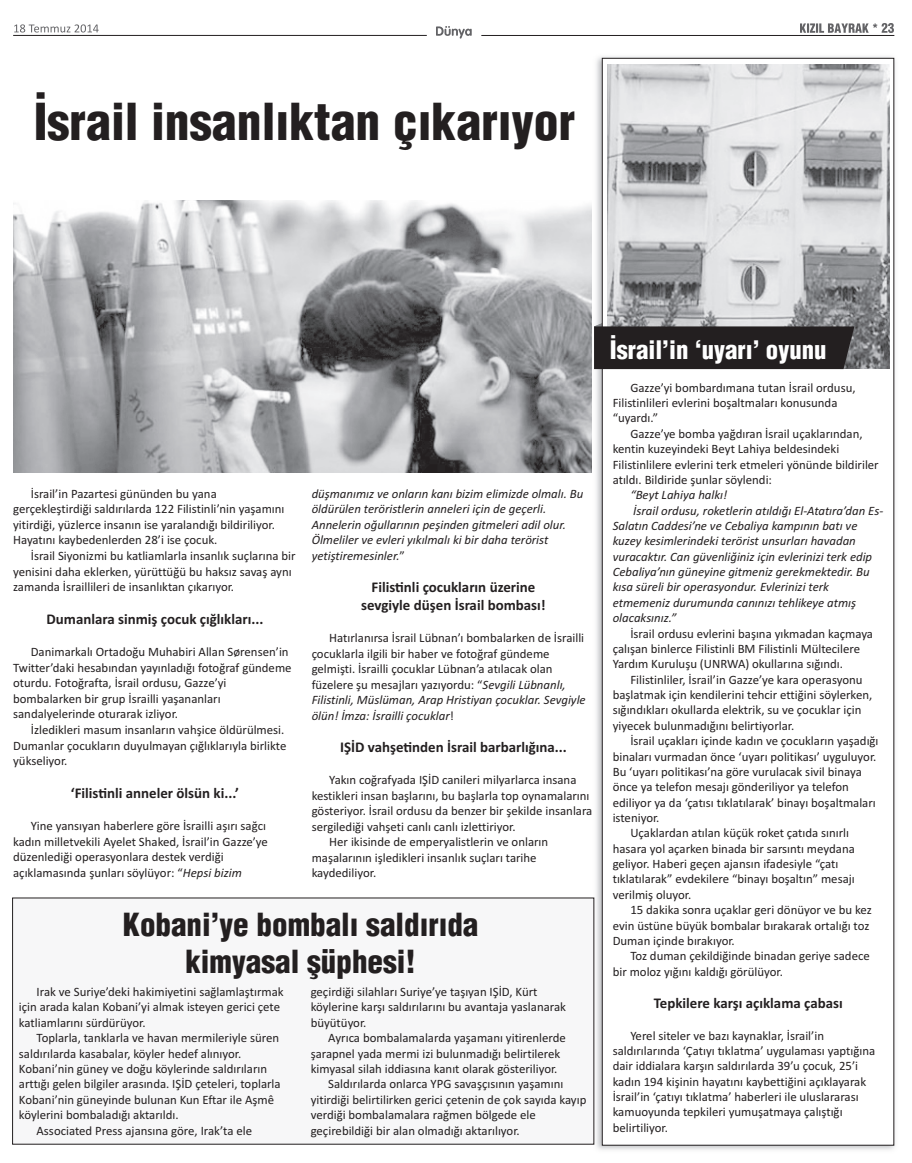
<style>
.page{position:relative;width:912px;height:1163px;background:#fff}
.page>*{position:absolute;margin:0;border:0;box-sizing:border-box;transform-origin:0 0}
.t1{font:900 condensed 49.7px "Helvetica";color:#231f20}
.t2{font:900 condensed 31.15px/37.3px "Helvetica";color:#231f20;text-align:center}
.t3{font:900 condensed 24.85px "Helvetica";color:#fff}
.t4{font:700 14.88px/18px "Calibri";color:#231f20;text-align:center}
.t5{font:12.78px/15.4px "Calibri";color:#231f20}
.t6{font:italic 12.78px/15.4px "Calibri";color:#231f20}
.s1{font-style:italic}
.s2{font-style:normal}
</style>
<div class="page">
<hr style="left:481px;top:35px;width:413px;height:1px;background:#231f20">
<hr style="left:13px;top:35px;width:413px;height:1px;background:#231f20">
<svg style="left:14px;top:24px;width:25px;height:8px"></svg>
<svg style="left:800px;top:23px;width:93px;height:10px"></svg>
<svg style="left:436px;top:26px;width:35px;height:13px"></svg>
<img style="left:591px;top:56px;width:304px;height:1094px">
<div style="left:602px;top:58px;width:291px;height:1087px;background:#fff"></div>
<img style="left:607px;top:65px;width:282px;height:304px">
<svg style="left:594px;top:323px;width:260px;height:46px;background:#2f2b2c"></svg>
<img style="left:13px;top:200px;width:578px;height:272px">
<div style="left:0;top:890px;width:592px;height:262px;background:#fff"></div>
<div style="left:13px;top:897px;width:580px;height:246px;background:#f7f7f8"></div>
<h1 class="t1" style="left:34px;top:91px;width:543px">İsrail insanlıktan çıkarıyor</h1>
<p class="t5" style="left:13px;top:485px;width:273px;text-indent:18px">İsrail’in Pazartesi gününden bu yana gerçekleştirdiği saldırılarda 122 Filistinli’nin yaşamını yitirdiği, yüzlerce insanın ise yaralandığı bildiriliyor.<br>Hayatını kaybedenlerden 28’i ise çocuk.</p>
<p class="t5" style="left:13px;top:547px;width:284px;text-indent:18px">İsrail Siyonizmi bu katliamlarla insanlık suçlarına bir yenisini daha eklerken, yürüttüğü bu haksız savaş aynı zamanda İsraillileri de insanlıktan çıkarıyor.</p>
<p class="t4" style="left:46px;top:609px;width:218px">Dumanlara sinmiş çocuk çığlıkları...</p>
<p class="t5" style="left:13px;top:643px;width:280px;text-indent:18px">Danimarkalı Ortadoğu Muhabiri Allan Sørensen’in Twitter’daki hesabından yayınladığı fotoğraf gündeme oturdu. Fotoğrafta, İsrail ordusu, Gazze’yi bombalarken bir grup İsrailli yaşananları sandalyelerinde oturarak izliyor.</p>
<p class="t5" style="left:13px;top:721px;width:275px;text-indent:18px">İzledikleri masum insanların vahşice öldürülmesi.<br>Dumanlar çocukların duyulmayan çığlıklarıyla birlikte yükseliyor.</p>
<p class="t4" style="left:71px;top:783px;width:170px">‘Filistinli anneler ölsün ki...’</p>
<p class="t5" style="left:13px;top:817px;width:256px;text-indent:18px">Yine yansıyan haberlere göre İsrailli aşırı sağcı kadın milletvekili Ayelet Shaked, İsrail’in Gazze’ye düzenlediği operasyonlara destek verdiği açıklamasında şunları söylüyor: “<span class="s1">Hepsi bizim</span></p>
<p class="t6" style="left:311px;top:485px;width:273px">düşmanımız ve onların kanı bizim elimizde olmalı. Bu öldürülen teröristlerin anneleri için de geçerli.<br>Annelerin oğullarının peşinden gitmeleri adil olur.<br>Ölmeliler ve evleri yıkılmalı ki bir daha terörist yetiştiremesinler.<span class="s2">”</span></p>
<p class="t4" style="left:361px;top:578px;width:186px">Filistinli çocukların üzerine sevgiyle düşen İsrail bombası!</p>
<p class="t5" style="left:311px;top:630px;width:275px;text-indent:18px">Hatırlanırsa İsrail Lübnan’ı bombalarken de İsrailli çocuklarla ilgili bir haber ve fotoğraf gündeme gelmişti. İsrailli çocuklar Lübnan’a atılacak olan füzelere şu mesajları yazıyordu: “<span class="s1">Sevgili Lübnanlı, Filistinli, Müslüman, Arap Hristiyan çocuklar. Sevgiyle ölün! İmza: İsrailli çocuklar</span>!</p>
<p class="t4" style="left:340px;top:738px;width:228px">IŞİD vahşetinden İsrail barbarlığına...</p>
<p class="t5" style="left:329px;top:771px;width:249px">Yakın coğrafyada IŞİD canileri milyarlarca insana</p>
<p class="t5" style="left:311px;top:787px;width:279px">kestikleri insan başlarını, bu başlarla top oynamalarını</p>
<p class="t5" style="left:311px;top:802px;width:282px">gösteriyor. İsrail ordusu da benzer bir şekilde insanlara</p>
<p class="t5" style="left:311px;top:818px;width:205px">sergilediği vahşeti canlı canlı izlettiriyor.</p>
<p class="t5" style="left:329px;top:833px;width:220px">Her ikisinde de emperyalistlerin ve onların</p>
<p class="t5" style="left:311px;top:849px;width:226px">maşalarının işledikleri insanlık suçları tarihe</p>
<p class="t5" style="left:311px;top:864px;width:66px">kaydediliyor.</p>
<h2 class="t2" style="left:123px;top:904px;width:357px">Kobani’ye bombalı saldırıda kimyasal şüphesi!</h2>
<p class="t5" style="left:19px;top:983px;width:266px;text-indent:18px">Irak ve Suriye’deki hakimiyetini sağlamlaştırmak için arada kalan Kobani’yi almak isteyen gerici çete katliamlarını sürdürüyor.</p>
<p class="t5" style="left:37px;top:1029px;width:244px">Toplarla, tanklarla ve havan mermileriyle süren</p>
<p class="t5" style="left:19px;top:1045px;width:224px">saldırılarda kasabalar, köyler hedef alınıyor.</p>
<p class="t5" style="left:19px;top:1060px;width:249px">Kobani’nin güney ve doğu köylerinde saldırıların</p>
<p class="t5" style="left:19px;top:1076px;width:263px">arttığı gelen bilgiler arasında. IŞİD çeteleri, toplarla</p>
<p class="t5" style="left:19px;top:1091px;width:256px">Kobani’nin güneyinde bulunan Kun Eftar ile Aşmê</p>
<p class="t5" style="left:19px;top:1106px;width:161px">köylerini bombaladığı aktarıldı.</p>
<p class="t5" style="left:37px;top:1122px;width:217px">Associated Press ajansına göre, Irak’ta ele</p>
<p class="t5" style="left:310px;top:983px;width:257px">geçirdiği silahları Suriye’ye taşıyan IŞİD, Kürt köylerine karşı saldırılarını bu avantaja yaslanarak büyütüyor.</p>
<p class="t5" style="left:328px;top:1029px;width:239px">Ayrıca bombalamalarda yaşamanı yitirenlerde</p>
<p class="t5" style="left:310px;top:1045px;width:251px">şarapnel yada mermi izi bulunmadığı belirtilerek</p>
<p class="t5" style="left:310px;top:1060px;width:248px">kimyasal silah iddiasına kanıt olarak gösteriliyor.</p>
<p class="t5" style="left:328px;top:1076px;width:236px">Saldırılarda onlarca YPG savaşçısının yaşamını</p>
<p class="t5" style="left:310px;top:1091px;width:277px">yitirdiği belirtilirken gerici çetenin de çok sayıda kayıp</p>
<p class="t5" style="left:310px;top:1106px;width:226px">verdiği bombalamalara rağmen bölgede ele</p>
<p class="t5" style="left:310px;top:1122px;width:210px">geçirebildiği bir alan olmadığı aktarılıyor.</p>
<h3 class="t3" style="left:609px;top:334px;width:218px">İsrail’in ‘uyarı’ oyunu</h3>
<p class="t5" style="left:612px;top:379px;width:244px;text-indent:18px">Gazze’yi bombardımana tutan İsrail ordusu,<br>Filistinlileri evlerini boşaltmaları konusunda “uyardı.”</p>
<p class="t5" style="left:612px;top:425px;width:267px;text-indent:18px">Gazze’ye bomba yağdıran İsrail uçaklarından, kentin kuzeyindeki Beyt Lahiya beldesindeki Filistinlilere evlerini terk etmeleri yönünde bildiriler atıldı. Bildiride şunlar söylendi:</p>
<p class="t6" style="left:630px;top:487px;width:98px">“Beyt Lahiya halkı!</p>
<p class="t6" style="left:633px;top:502px;width:251px">İsrail ordusu, roketlerin atıldığı El-Atatıra’dan Es-</p>
<p class="t6" style="left:612px;top:518px;width:246px">Salatın Caddesi’ne ve Cebaliya kampının batı ve</p>
<p class="t6" style="left:612px;top:533px;width:244px">kuzey kesimlerindeki terörist unsurları havadan</p>
<p class="t6" style="left:612px;top:548px;width:261px">vuracaktır. Can güvenliğiniz için evlerinizi terk edip</p>
<p class="t6" style="left:612px;top:564px;width:258px">Cebaliya’nın güneyine gitmeniz gerekmektedir. Bu</p>
<p class="t6" style="left:612px;top:579px;width:218px">kısa süreli bir operasyondur. Evlerinizi terk</p>
<p class="t6" style="left:612px;top:594px;width:245px">etmemeniz durumunda canınızı tehlikeye atmış</p>
<p class="t6" style="left:612px;top:610px;width:65px">olacaksınız.”</p>
<p class="t5" style="left:612px;top:625px;width:262px;text-indent:18px">İsrail ordusu evlerini başına yıkmadan kaçmaya çalışan binlerce Filistinli BM Filistinli Mültecilere<br>Yardım Kuruluşu (UNRWA) okullarına sığındı.</p>
<p class="t5" style="left:612px;top:671px;width:261px;text-indent:18px">Filistinliler, İsrail’in Gazze’ye kara operasyonu başlatmak için kendilerini tehcir ettiğini söylerken, sığındıkları okullarda elektrik, su ve çocuklar için yiyecek bulunmadığını belirtiyorlar.</p>
<p class="t5" style="left:630px;top:733px;width:250px">İsrail uçakları içinde kadın ve çocukların yaşadığı</p>
<p class="t5" style="left:612px;top:748px;width:265px">binaları vurmadan önce ‘uyarı politikası’ uyguluyor.</p>
<p class="t5" style="left:612px;top:763px;width:250px">Bu ‘uyarı politikası’na göre vurulacak sivil binaya</p>
<p class="t5" style="left:612px;top:779px;width:237px">önce ya telefon mesajı gönderiliyor ya telefon</p>
<p class="t5" style="left:612px;top:794px;width:264px">ediliyor ya da ‘çatısı tıklatılarak’ binayı boşaltmaları</p>
<p class="t5" style="left:612px;top:809px;width:48px">isteniyor.</p>
<p class="t5" style="left:630px;top:825px;width:220px">Uçaklardan atılan küçük roket çatıda sınırlı</p>
<p class="t5" style="left:612px;top:840px;width:243px">hasara yol açarken binada bir sarsıntı meydana</p>
<p class="t5" style="left:612px;top:855px;width:227px">geliyor. Haberi geçen ajansın ifadesiyle “çatı</p>
<p class="t5" style="left:612px;top:871px;width:243px">tıklatılarak” evdekilere “binayı boşaltın” mesajı</p>
<p class="t5" style="left:612px;top:886px;width:80px">verilmiş oluyor.</p>
<p class="t5" style="left:630px;top:902px;width:243px">15 dakika sonra uçaklar geri dönüyor ve bu kez</p>
<p class="t5" style="left:612px;top:917px;width:258px">evin üstüne büyük bombalar bırakarak ortalığı toz</p>
<p class="t5" style="left:612px;top:932px;width:124px">Duman içinde bırakıyor.</p>
<p class="t5" style="left:630px;top:948px;width:241px">Toz duman çekildiğinde binadan geriye sadece</p>
<p class="t5" style="left:612px;top:963px;width:172px">bir moloz yığını kaldığı görülüyor.</p>
<p class="t4" style="left:653px;top:993px;width:190px">Tepkilere karşı açıklama çabası</p>
<p class="t5" style="left:612px;top:1027px;width:264px;text-indent:18px">Yerel siteler ve bazı kaynaklar, İsrail’in saldırılarında ‘Çatıyı tıklatma’ uygulaması yaptığına dair iddialara karşın saldırılarda 39’u çocuk, 25’i kadın 194 kişinin hayatını kaybettiğini açıklayarak İsrail’in ‘çatıyı tıklatma’ haberleri ile uluslararası kamuoyunda tepkileri yumuşatmaya çalıştığı belirtiliyor.</p>
</div>
